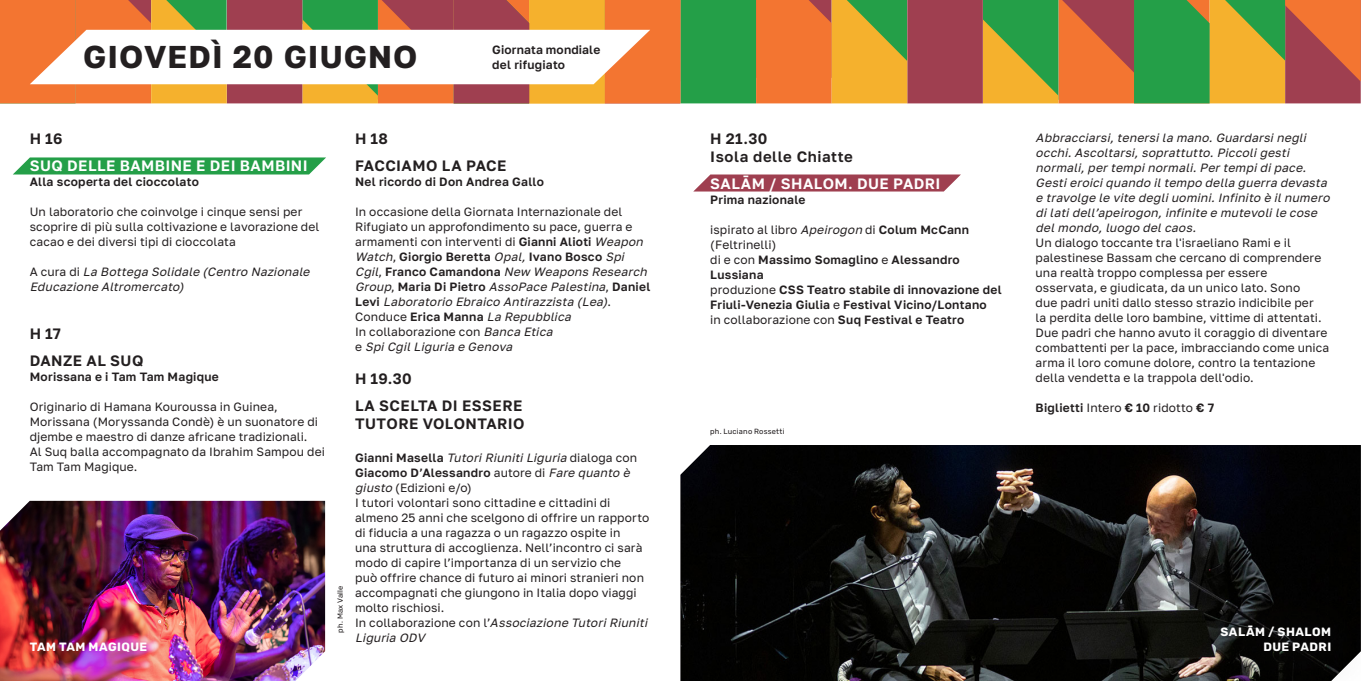
<style>
.page{position:relative;width:1361px;height:681px;background:#fff}
.page>*{position:absolute;margin:0;border:0;box-sizing:border-box;transform-origin:0 0}
.t1{font:700 31.5px "Golos Text";letter-spacing:.035em;color:#231f20}
._4_-_testo_corrente_regular{font:600 15px/18px "Golos Text";letter-spacing:.03em;color:#231f20}
._4_-_testo_corrente_regular-2{font:600 15px "Golos Text";letter-spacing:.03em;color:#fff}
._4_-_testo_corrente_regular-3{font:12px/15px "Golos Text";letter-spacing:.01em;color:#231f20}
._4_-_testo_corrente_regular-4{font:italic 12px/15px "Golos Text";color:#231f20}
._4_-_testo_corrente_regular-5{font:600 12px/15px "Golos Text";letter-spacing:.02em;color:#231f20}
._4_-_testo_corrente_regular-6{font:700 12px "Rubik";letter-spacing:.035em;color:#fff}
._4_-_testo_corrente_regular-7{font:7.5px "Rubik";letter-spacing:.025em;color:#231f20}
.s1{font-style:normal}
.s2{font-weight:600}
.s3{font-style:italic}
.s4{font-weight:600;font-style:normal}
.s5{font-weight:400}
</style>
<div class="page">
<svg style="left:13px;top:157px;width:313px;height:17px;background:#35a656"></svg>
<img style="left:0;top:500px;width:325px;height:180px">
<img style="left:0;top:596px;width:187px;height:84px">
<svg style="left:694px;top:174px;width:267px;height:17px;background:#a7505f"></svg>
<img style="left:681px;top:445px;width:679px;height:235px">
<svg style="left:1180px;top:581px;width:181px;height:99px;background:#1a1918"></svg>
<svg style="left:0;top:0;width:1360px;height:103px"></svg>
<p class="t1" style="left:83px;top:38px;width:336px">GIOVEDÌ 20 GIUGNO</p>
<p class="_4_-_testo_corrente_regular-5" style="left:492px;top:42px;width:109px">Giornata mondiale</p>
<p class="_4_-_testo_corrente_regular-5" style="left:492px;top:57px;width:74px">del rifugiato</p>
<p class="_4_-_testo_corrente_regular" style="left:30px;top:129px;width:34px">H 16</p>
<p class="_4_-_testo_corrente_regular-2" style="left:30px;top:156px;width:279px">SUQ DELLE BAMBINE E DEI BAMBINI</p>
<p class="_4_-_testo_corrente_regular-5" style="left:30px;top:174px;width:171px">Alla scoperta del cioccolato</p>
<p class="_4_-_testo_corrente_regular-3" style="left:30px;top:204px;width:291px">Un laboratorio che coinvolge i cinque sensi per scoprire di più sulla coltivazione e lavorazione del cacao e dei diversi tipi di cioccolata</p>
<p class="_4_-_testo_corrente_regular-4" style="left:30px;top:264px;width:284px"><span class="s1">A c u r a d i</span> La Bottega Solidale (Centro Nazionale<br>Educazione Altromercato)</p>
<p class="_4_-_testo_corrente_regular" style="left:30px;top:324px;width:33px">H 17</p>
<p class="_4_-_testo_corrente_regular" style="left:30px;top:351px;width:115px">DANZE AL SUQ</p>
<p class="_4_-_testo_corrente_regular-5" style="left:30px;top:369px;width:191px">Morissana e i Tam Tam Magique</p>
<p class="_4_-_testo_corrente_regular-3" style="left:30px;top:399px;width:290px">Originario di Hamana Kouroussa in Guinea,<br>Morissana (Moryssanda Condè) è un suonatore di djembe e maestro di danze africane tradizionali.</p>
<p class="_4_-_testo_corrente_regular-3" style="left:30px;top:444px;width:297px">Al Suq balla accompagnato da Ibrahim Sampou dei<br>Tam Tam Magique.</p>
<p class="_4_-_testo_corrente_regular-6" style="left:30px;top:640px;width:119px">TAM TAM MAGIQUE</p>
<p class="_4_-_testo_corrente_regular-7" style="left:336px;top:632px;width:49px;rotate:-90deg">ph. Max Valle</p>
<p class="_4_-_testo_corrente_regular" style="left:355px;top:129px;width:34px">H 18</p>
<p class="_4_-_testo_corrente_regular" style="left:355px;top:156px;width:153px">FACCIAMO LA PACE</p>
<p class="_4_-_testo_corrente_regular-5" style="left:355px;top:174px;width:190px">Nel ricordo di Don Andrea Gallo</p>
<p class="_4_-_testo_corrente_regular-3" style="left:355px;top:204px;width:297px">In occasione della Giornata Internazionale del Rifugiato un approfondimento su pace, guerra e armamenti con interventi di <span class="s2">Gianni Alioti</span> <span class="s3">Weapon Watch</span>, <span class="s2">Giorgio Beretta</span> <span class="s3">Opal,</span><span class="s2">Ivano Bosco</span> <span class="s3">Spi Cgil</span>, <span class="s2">F r a n c o C a m a n d o n a</span> <span class="s3">New Weapons Research Group</span>, <span class="s2">M a r i a D i P i e t r o</span> <span class="s3">AssoPace Palestina</span>, <span class="s2">D a n i e l L e v i</span> <span class="s3">Laboratorio Ebraico Antirazzista (Lea)</span>.</p>
<p class="_4_-_testo_corrente_regular-4" style="left:355px;top:309px;width:220px"><span class="s1">Conduce</span> <span class="s4">Erica Manna</span> La Repubblica</p>
<p class="_4_-_testo_corrente_regular-3" style="left:355px;top:324px;width:202px">In collaborazione con <span class="s3">Banca Etica</span></p>
<p class="_4_-_testo_corrente_regular-4" style="left:355px;top:339px;width:162px"><span class="s1">e</span> SpiCgilLiguria e Genova</p>
<p class="_4_-_testo_corrente_regular" style="left:355px;top:369px;width:58px">H 19.30</p>
<p class="_4_-_testo_corrente_regular" style="left:355px;top:396px;width:171px">LA SCELTA DI ESSERE<br>TUTORE VOLONTARIO</p>
<p class="_4_-_testo_corrente_regular-4" style="left:355px;top:450px;width:284px"><span class="s4">Gianni Masella</span> TutoriRiunitiLiguria <span class="s1">dialoga con<br></span><span class="s4">Giacomo D’Alessandro</span> <span class="s1">autore di</span> Fare quanto è giusto <span class="s1">(Edizioni e/o)</span></p>
<p class="_4_-_testo_corrente_regular-3" style="left:355px;top:495px;width:296px">I tutori volontari sono cittadine e cittadini di almeno 25 anni che scelgono di offrire un rapporto di fiducia a una ragazza o un ragazzo ospite in<br>una struttura di accoglienza. Nell’incontro ci sarà modo di capire l’importanza di un servizio che<br>può offrire chance di futuro ai minori stranieri non accompagnati che giungono in Italia dopo viaggi molto rischiosi.</p>
<p class="_4_-_testo_corrente_regular-4" style="left:355px;top:615px;width:297px"><span class="s1">I n c o l l a b o r a z i o n e c o n l ’</span>Associazione TutoriRiuniti<br>Liguria ODV</p>
<p class="_4_-_testo_corrente_regular" style="left:710px;top:129px;width:59px">H 21.30</p>
<p class="_4_-_testo_corrente_regular" style="left:710px;top:147px;width:144px">Isola delle Chiatte</p>
<p class="_4_-_testo_corrente_regular-2" style="left:710px;top:174px;width:232px">SALĀM / SHALOM. DUE PADRI</p>
<p class="_4_-_testo_corrente_regular-5" style="left:710px;top:192px;width:97px">Prima nazionale</p>
<p class="_4_-_testo_corrente_regular-3" style="left:710px;top:222px;width:260px">ispirato al libro <span class="s3">Apeirogon</span> di <span class="s2">Colum McCann </span>(Feltrinelli)</p>
<p class="_4_-_testo_corrente_regular-5" style="left:710px;top:252px;width:251px"><span class="s5">di e con</span> Massimo Somaglino <span class="s5">e</span> Alessandro<br>Lussiana</p>
<p class="_4_-_testo_corrente_regular-5" style="left:710px;top:282px;width:293px"><span class="s5">produzione</span> CSS Teatro stabile di innovazione del<br>Friuli-Venezia Giulia <span class="s5">e</span> Festival Vicino/Lontano</p>
<p class="_4_-_testo_corrente_regular-3" style="left:710px;top:312px;width:255px">in collaborazione con <span class="s2">Suq Festival e Teatro</span></p>
<p class="_4_-_testo_corrente_regular-7" style="left:710px;top:427px;width:76px">ph. Luciano Rossetti</p>
<p class="_4_-_testo_corrente_regular-4" style="left:1035px;top:130px;width:298px">Abbracciarsi,tenersila mano.Guardarsinegli occhi.Ascoltarsi,soprattutto.Piccoligesti normali,pertempinormali.Pertempidipace.<br>Gestieroiciquando iltempo della guerra devasta e travolge le vite degliuomini.Infinito è ilnumero dilatidell’apeirogon,infinite e mutevolile cose delmondo,luogo delcaos.</p>
<p class="_4_-_testo_corrente_regular-3" style="left:1035px;top:235px;width:295px">Un dialogo toccante tra l'israeliano Rami e il palestinese Bassam che cercano di comprendere una realtà troppo complessa per essere osservata, e giudicata, da un unico lato. Sono<br>due padri uniti dallo stesso strazio indicibile per<br>la perdita delle loro bambine, vittime di attentati.<br>Due padri che hanno avuto il coraggio di diventare combattenti per la pace, imbracciando come unica arma il loro comune dolore, contro la tentazione della vendetta e la trappola dell'odio.</p>
<p class="_4_-_testo_corrente_regular-5" style="left:1035px;top:400px;width:180px">Biglietti <span class="s5">Intero</span> € 10 <span class="s5">ridotto</span> € 7</p>
<p class="_4_-_testo_corrente_regular-6" style="left:1220px;top:625px;width:112px">SALĀM / SHALOM</p>
<p class="_4_-_testo_corrente_regular-6" style="left:1263px;top:640px;width:69px">DUE PADRI</p>
</div>
